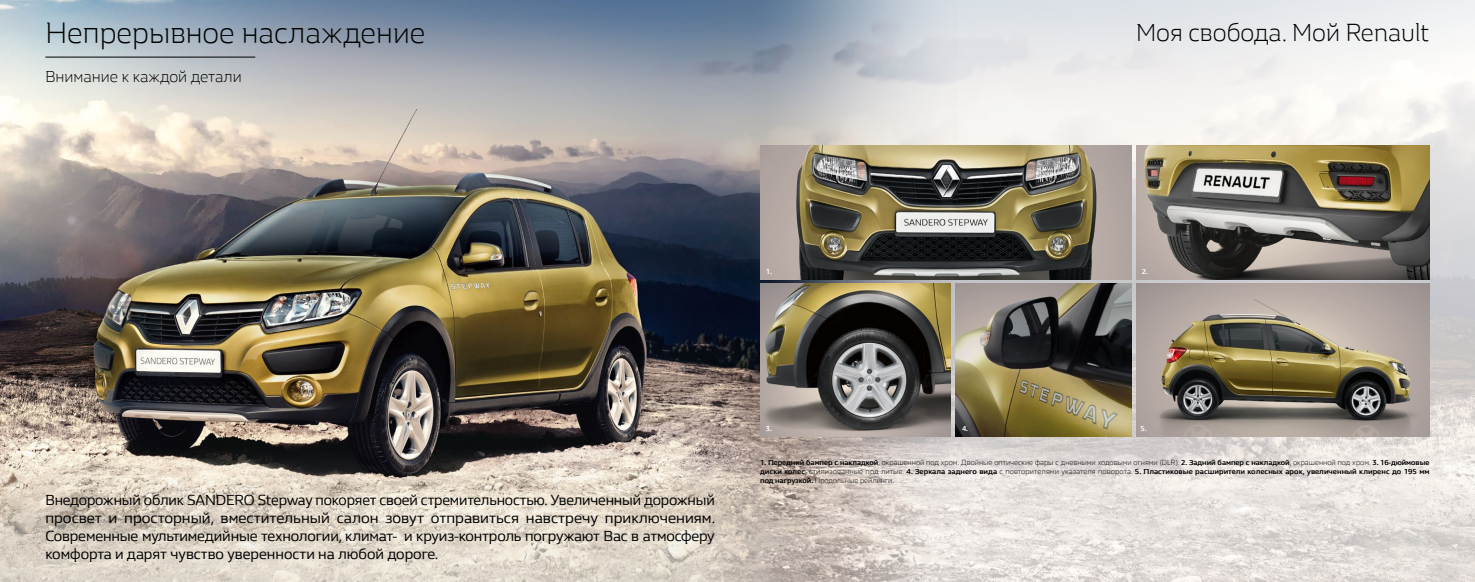
<style>
.page{position:relative;width:1475px;height:582px;background:#fff}
.page>*{position:absolute;margin:0;border:0;box-sizing:border-box;transform-origin:0 0}
.t1{font:300 30px "Renault Life";color:#000}
.t2{font:300 25px "Renault Life";color:#000}
.t3{font:300 16px "Renault Life";color:#000}
.t4{font:15px/18px "Renault Life";color:#000;text-align:justify}
.t5{font:700 7.5px/9px "Renault Life";letter-spacing:.005em;color:#000;text-align:justify}
.t6{font:700 7.5px "Renault Life";color:#fff}
.s1{font-weight:300}
</style>
<div class="page">
<img style="left:0;top:0;width:723px;height:581px">
<hr style="left:45px;top:57px;width:210px;height:1px;background:#000">
<img style="left:972px;top:0;width:502px;height:581px">
<img style="left:723px;top:0;width:249px;height:581px">
<img style="left:760px;top:145px;width:371px;height:134px">
<img style="left:760px;top:284px;width:190px;height:152px">
<img style="left:1135px;top:284px;width:294px;height:152px">
<img style="left:955px;top:284px;width:176px;height:152px">
<img style="left:1135px;top:145px;width:294px;height:134px">
<h1 class="t1" style="left:45px;top:13px;width:381px">Непрерывное наслаждение</h1>
<h3 class="t3" style="left:45px;top:66px;width:198px">Внимание к каждой детали</h3>
<h2 class="t2" style="left:1135px;top:16px;width:295px">Моя свобода. Мой Renault</h2>
<p class="t6" style="left:765px;top:266px;width:8px">1.</p>
<p class="t6" style="left:1141px;top:266px;width:8px">2.</p>
<p class="t4" style="left:45px;top:490px;width:671px">Внедорожный облик SANDERO Stepway покоряет своей стремительностью. Увеличенный дорожный просвет и просторный, вместительный салон зовут отправиться навстречу приключениям.<br>Современные мультимедийные технологии, климат- и круиз-контроль погружают Вас в атмосферу комфорта и дарят чувство уверенности на любой дороге.</p>
<p class="t6" style="left:765px;top:423px;width:8px">3.</p>
<p class="t6" style="left:961px;top:423px;width:8px">4.</p>
<p class="t6" style="left:1140px;top:423px;width:8px">5.</p>
<p class="t5" style="left:760px;top:457px;width:670px">1. Передний бампер с накладкой<span class="s1">, окрашенной под хром. Двойные оптические фары с дневными ходовыми огнями (DLR).</span> 2. Задний бампер с накладкой<span class="s1">, окрашенной под хром.</span> 3. 16-дюймовые диски колес<span class="s1">, стилизованные под литые.</span> 4. Зеркала заднего вида <span class="s1">с повторителями указателя поворота.</span> 5. Пластиковые расширители колесных арок, увеличенный клиренс до 195 мм под нагрузкой. <span class="s1">Продольные рейлинги.</span></p>
</div>
